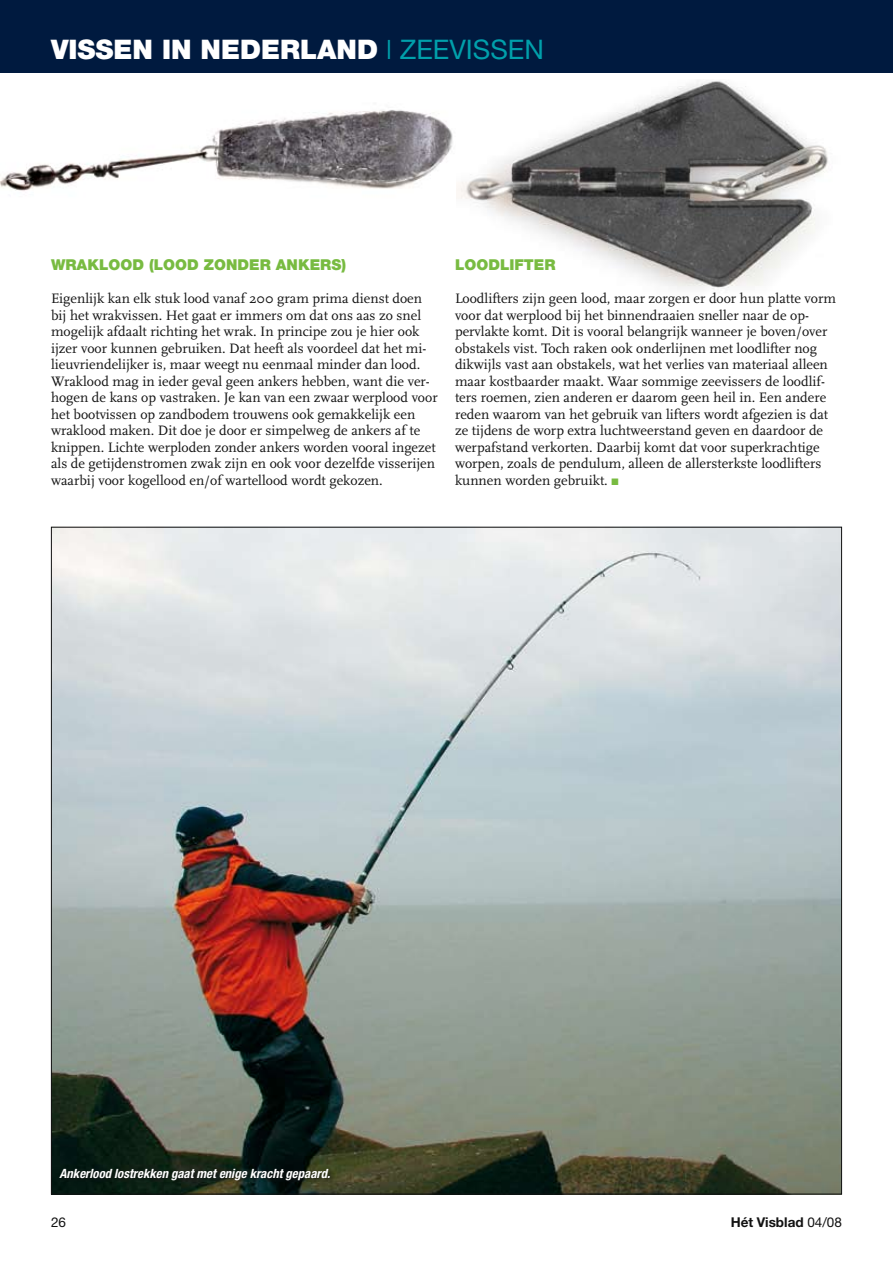
<style>
.page{position:relative;width:893px;height:1263px;background:#fff}
.page>*{position:absolute;margin:0;border:0;box-sizing:border-box;transform-origin:0 0}
.t1{font:900 27px "Helvetica Neue";color:#fff}
.t2{font:900 15px "Helvetica Neue";color:#78bb41}
.t3{font:14.25px/16.5px "Scala";color:#121212}
.t4{font:700 13.5px "Helvetica Neue";color:#121212}
.t5{font:13.5px "Helvetica Neue";color:#121212}
.t6{font:italic 700 condensed 12.75px "Helvetica Neue";color:#fff}
.s1{font-weight:400;color:#00a0ab}
.s2{color:#78bb41}
.s3{font-weight:400}
</style>
<div class="page">
<div style="left:0;top:0;width:893px;height:72px;background:#001a3f"></div>
<img style="left:456px;top:81px;width:372px;height:209px">
<img style="left:0;top:110px;width:453px;height:81px">
<img style="left:53px;top:529px;width:787px;height:663px">
<svg style="left:57px;top:1166px;width:279px;height:21px"></svg>
<h1 class="t1" style="left:51px;top:33px;width:494px">VISSEN IN NEDERLAND <span class="s1">ZEEVISSEN</span></h1>
<p class="t2" style="left:51px;top:256px;width:60px">WRAKLOOD</p>
<p class="t2" style="left:149px;top:256px;width:17px">(LOOD</p>
<p class="t2" style="left:204px;top:256px;width:23px">ZONDER</p>
<p class="t2" style="left:276px;top:256px;width:46px">AN KERS</p>
<p class="t2" style="left:341px;top:256px;width:6px">)</p>
<p class="t3" style="left:51px;top:291px;width:388px">Eigenlijk kan elk stuk lood vanaf 200 gram prima dienst doen bij het wrakvissen. Het gaat er immers om dat ons aas zo snel mogelijk afdaalt richting het wrak. In principe zou je hier ook ijzer voor kunnen gebruiken. Dat heeft als voordeel dat het mi&shy;lieuvriendelijker is, maar weegt nu eenmaal minder dan lood.<br>Wraklood mag in ieder geval geen ankers hebben, want die ver&shy;hogen de kans op vastraken. Je kan van een zwaar werplood voor het bootvissen op zandbodem trouwens ook gemakkelijk een wraklood maken. Dit doe je door er simpelweg de ankers af te knippen. Lichte werploden zonder ankers worden vooral ingezet als de getijdenstromen zwak zijn en ook voor dezelfde visserijen waarbij voor kogellood en/of wartellood wordt gekozen.</p>
<p class="t2" style="left:455px;top:256px;width:11px">LOODLI</p>
<p class="t2" style="left:514px;top:256px;width:21px">FTER</p>
<p class="t3" style="left:455px;top:291px;width:383px">Loodlifters zijn geen lood, maar zorgen er door hun platte vorm voor dat werplood bij het binnendraaien sneller naar de op&shy;pervlakte komt. Dit is vooral belangrijk wanneer je boven/over obstakels vist. Toch raken ook onderlijnen met loodlifter nog dikwijls vast aan obstakels, wat het verlies van materiaal alleen maar kostbaarder maakt. Waar sommige zeevissers de loodlif&shy;ters roemen, zien anderen er daarom geen heil in. Een andere reden waarom van het gebruik van lifters wordt afgezien is dat ze tijdens de worp extra luchtweerstand geven en daardoor de werpafstand verkorten. Daarbij komt dat voor superkrachtige worpen, zoals de pendulum, alleen de allersterkste loodlifters kunnen worden gebruikt. <span class="s2">■</span></p>
<p class="t6" style="left:60px;top:1166px;width:272px">Ankerlood lostrekken gaat met enige kracht gepaard.</p>
<p class="t5" style="left:51px;top:1214px;width:17px">26</p>
<p class="t4" style="left:731px;top:1214px;width:113px">Hét Visblad <span class="s3">04/08</span></p>
</div>
